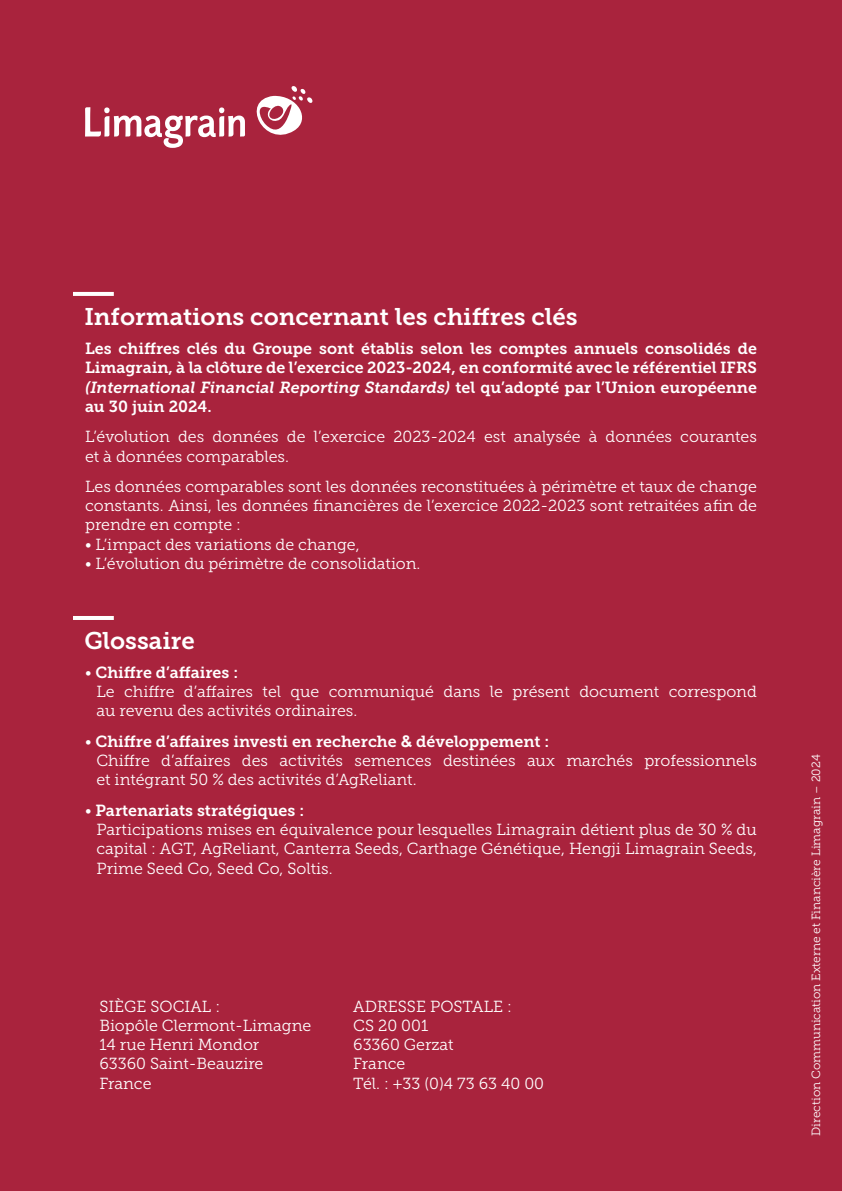
<style>
.page{position:relative;width:842px;height:1191px;background:#a9233d}
.page>*{position:absolute;margin:0;border:0;box-sizing:border-box;transform-origin:0 0}
.t1{font:24px "Museo Slab 700";color:#fff}
.t2{font:16px/19.2px "Museo Slab 300";color:#fff}
.t3{font:16px/19.2px "Museo Slab 700";color:#fff;text-align:justify}
.t4{font:11.8px "Museo Slab 300";color:#fff}
.s1{font-style:italic}
.s2{font-family:"Museo Slab 300"}
.s3{font-family:"Arial";font-weight:700}
</style>
<div class="page">
<svg style="left:85px;top:107px;width:160px;height:41px"></svg>
<svg style="left:256px;top:86px;width:56px;height:49px"></svg>
<svg style="left:73px;top:292px;width:41px;height:4px"></svg>
<hr style="left:73px;top:616px;width:41px;height:4px;background:#fff">
<h1 class="t1" style="left:84px;top:303px;width:495px">Informations concernant les chiffres clés</h1>
<p class="t3" style="left:85px;top:339px;width:673px">Les chiffres clés du Groupe sont établis selon les comptes annuels consolidés de Limagrain, à la clôture de l’exercice 2023-2024, en conformité avec le référentiel IFRS <span class="s1">(International Financial Reporting Standards)</span> tel qu’adopté par l’Union européenne au 30 juin 2024.</p>
<p class="t2" style="left:85px;top:427px;width:673px">L’évolution des données de l’exercice 2023-2024 est analysée à données courantes et à données comparables.</p>
<p class="t2" style="left:85px;top:477px;width:673px;text-align:justify">Les données comparables sont les données reconstituées à périmètre et taux de change constants. Ainsi, les données financières de l’exercice 2022-2023 sont retraitées afin de prendre en compte :</p>
<p class="t2" style="left:85px;top:534px;width:276px">• L’impact des variations de change,</p>
<p class="t2" style="left:85px;top:554px;width:337px">• L’évolution du périmètre de consolidation.</p>
<h1 class="t1" style="left:84px;top:627px;width:112px">Glossaire</h1>
<p class="t3" style="left:85px;top:663px;width:155px"><span class="s2">•</span> Chiffre d’affaires :</p>
<p class="t2" style="left:96px;top:682px;width:662px">Le chiffre d’affaires tel que communiqué dans le présent document correspond au revenu des activités ordinaires.</p>
<p class="t3" style="left:85px;top:732px;width:466px"><span class="s2">•</span> Chiffre d’affaires investi en recherche <span class="s3">&amp;</span> développement :</p>
<p class="t2" style="left:96px;top:751px;width:662px">Chiffre d’affaires des activités semences destinées aux marchés professionnels et intégrant 50 % des activités d’AgReliant.</p>
<p class="t3" style="left:85px;top:801px;width:221px"><span class="s2">•</span> Partenariats stratégiques :</p>
<p class="t2" style="left:96px;top:820px;width:662px;text-align:justify">Participations mises en équivalence pour lesquelles Limagrain détient plus de 30 % du capital : AGT, AgReliant, Canterra Seeds, Carthage Génétique, Hengji Limagrain Seeds, Prime Seed Co, Seed Co, Soltis.</p>
<p class="t2" style="left:99px;top:996px;width:213px">SIÈGE SOCIAL :<br>Biopôle Clermont-Limagne<br>14 rue Henri Mondor<br>63360 Saint-Beauzire<br>France</p>
<p class="t2" style="left:353px;top:996px;width:192px">ADRESSE POSTALE :<br>CS 20 001<br>63360 Gerzat<br>France<br>Tél. : +33 (0)4 73 63 40 00</p>
<p class="t4" style="left:810px;top:1135px;width:383px;rotate:-90deg">Direction Communication Externe et Financière Limagrain – 2024</p>
</div>
